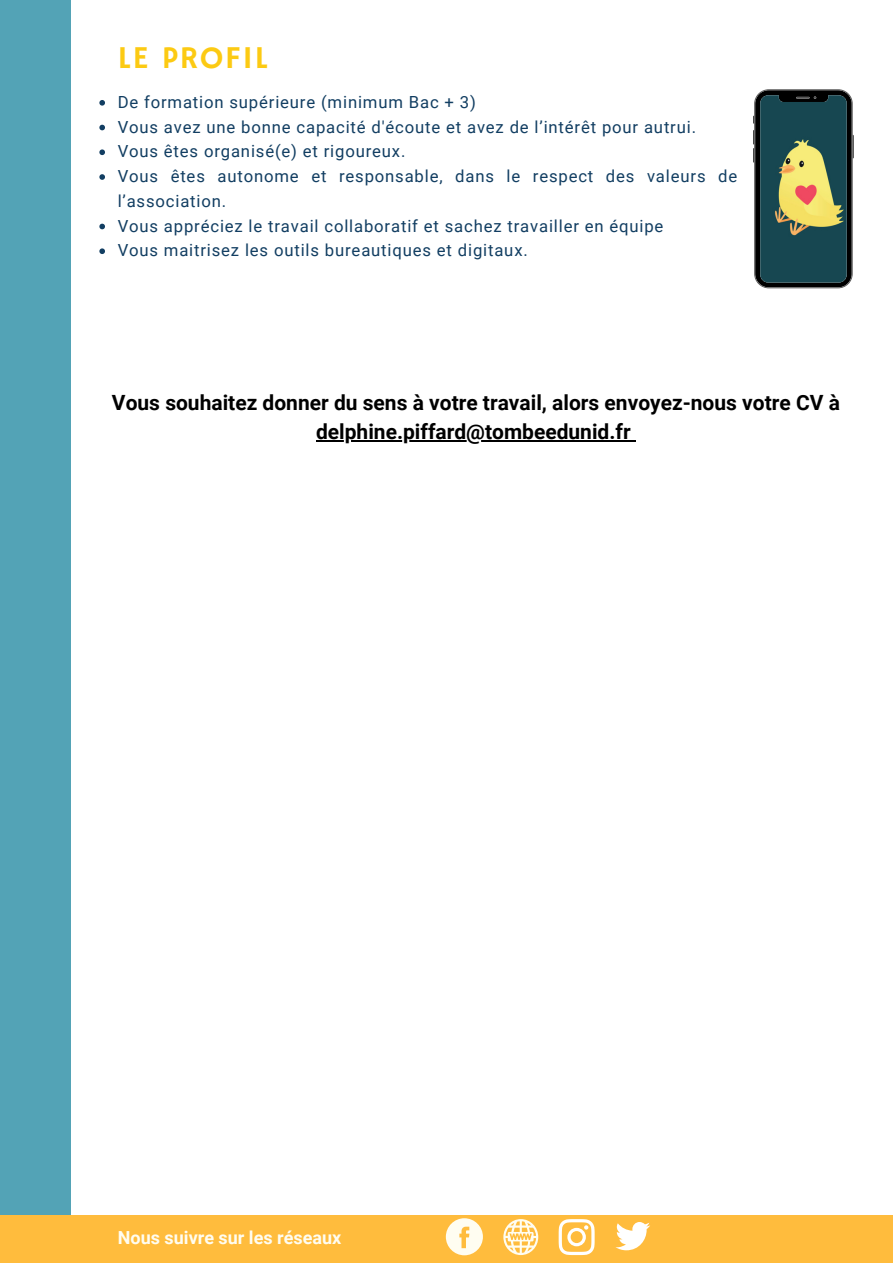
<style>
.page{position:relative;width:893px;height:1264px;background:#fff}
.page>*{position:absolute;margin:0;border:0;box-sizing:border-box;transform-origin:0 0}
.t1{font:31.65px "Hammersmith One";letter-spacing:.05em;color:#fcca13}
.t2{font:700 21px/29.2px "Roboto";color:#000;text-align:center}
.t3{font:700 18px "Roboto";color:#fffdf1}
.t4{font:16.65px/24.8px "Roboto";letter-spacing:.05em;color:#123e62}
</style>
<div class="page">
<div style="left:0;top:0;width:71px;height:1261px;background:#53a3b6"></div>
<div style="left:0;top:1214px;width:892px;height:48px;background:#ffbc3d"></div>
<svg style="left:446px;top:1218px;width:37px;height:37px"></svg>
<svg style="left:503px;top:1219px;width:35px;height:35px"></svg>
<svg style="left:753px;top:89px;width:100px;height:199px;background:#496153"></svg>
<svg style="left:558px;top:1219px;width:36px;height:35px"></svg>
<svg style="left:615px;top:1222px;width:35px;height:28px"></svg>
<svg style="left:99px;top:100px;width:6px;height:6px"></svg>
<svg style="left:99px;top:125px;width:6px;height:5px"></svg>
<svg style="left:99px;top:149px;width:6px;height:6px"></svg>
<svg style="left:99px;top:174px;width:6px;height:6px"></svg>
<svg style="left:99px;top:224px;width:6px;height:5px"></svg>
<svg style="left:99px;top:248px;width:6px;height:6px"></svg>
<hr style="left:316px;top:440px;width:314px;height:1px;background:#000">
<h1 class="t1" style="left:118px;top:39px;width:151px">LE PROFIL</h1>
<p class="t4" style="left:118px;top:90px;width:621px">De formation supérieure (minimum Bac + 3)<br>Vous avez une bonne capacité d'écoute et avez de l’intérêt pour autrui.<br>Vous êtes organisé(e) et rigoureux.<br>Vous êtes autonome et responsable, dans le respect des valeurs de l’association.<br>Vous appréciez le travail collaboratif et sachez travailler en équipe<br>Vous maitrisez les outils bureautiques et digitaux.</p>
<p class="t2" style="left:112px;top:388px;width:729px">Vous souhaitez donner du sens à votre travail, alors envoyez-nous votre CV à delphine.piffard@tombeedunid.fr</p>
<p class="t3" style="left:118px;top:1226px;width:225px">Nous suivre sur les réseaux</p>
</div>
